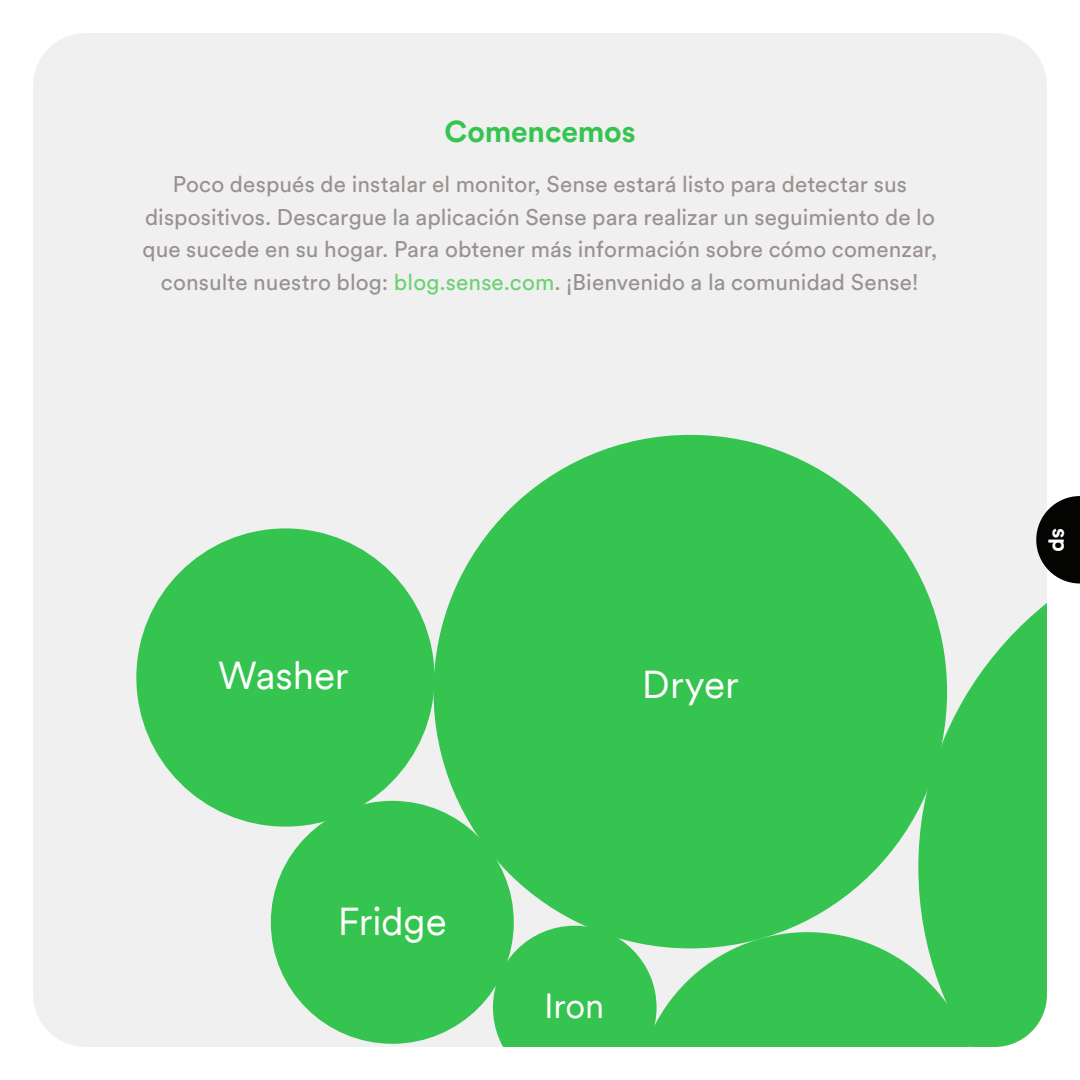
<style>
.page{position:relative;width:1080px;height:1080px;background:#fff}
.page>*{position:absolute;margin:0;border:0;box-sizing:border-box;transform-origin:0 0}
.t1{font:38.75px "Circular";letter-spacing:-.005em;color:#fff}
.t2{font:34.75px "Circular";color:#fff}
.t3{font:700 30px "Circular Std";letter-spacing:-.005em;color:#36c451}
.t4{font:22.5px/32.5px "Circular Std";letter-spacing:.005em;color:#99918f;text-align:center}
.t5{font:700 22.5px "Circular Std";color:#fff}
.s1{color:#6dd174}
</style>
<div class="page">
<svg style="left:1047px;top:496px;width:33px;height:88px"></svg>
<div style="left:33px;top:33px;width:1014px;height:1014px;background:#f0f0f0;border-radius:53px"></div>
<div style="left:136px;top:528px;width:299px;height:299px;background:#36c451;border-radius:50%"></div>
<div style="left:271px;top:801px;width:243px;height:243px;background:#36c451;border-radius:50%"></div>
<div style="left:434px;top:435px;width:513px;height:513px;background:#36c451;border-radius:50%"></div>
<svg style="left:918px;top:535px;width:129px;height:512px;fill:#36c451"></svg>
<svg style="left:493px;top:926px;width:486px;height:121px"></svg>
<h3 class="t3" style="left:444px;top:112px;width:193px">Comencemos</h3>
<p class="t4" style="left:143px;top:168px;width:796px">Poco después de instalar el monitor, Sense estará listo para detectar sus dispositivos. Descargue la aplicación Sense para realizar un seguimiento de lo que sucede en su hogar. Para obtener más información sobre cómo comenzar, consulte nuestro blog: <span class="s1">blog.sense.com</span>. ¡Bienvenido a la comunidad Sense!</p>
<h1 class="t1" style="left:218px;top:650px;width:132px">Washer</h1>
<h1 class="t1" style="left:642px;top:659px;width:98px">Dryer</h1>
<h1 class="t1" style="left:338px;top:895px;width:110px">Fridge</h1>
<h2 class="t2" style="left:544px;top:982px;width:62px">Iron</h2>
<p class="t5" style="left:1075px;top:528px;width:26px;rotate:90deg">sp</p>
</div>
